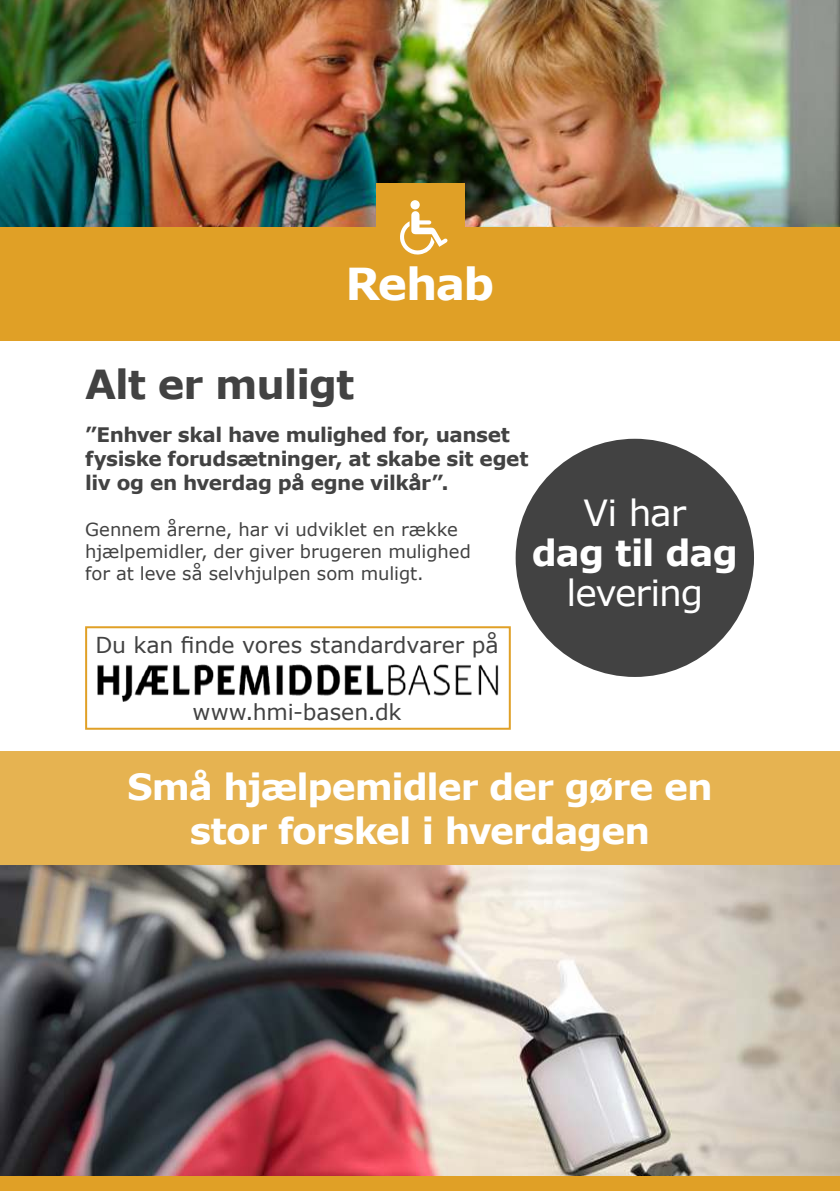
<style>
.page{position:relative;width:840px;height:1191px;background:#fff}
.page>*{position:absolute;margin:0;border:0;box-sizing:border-box;transform-origin:0 0}
.t1{font:700 44px "Verdana";letter-spacing:-.035em;color:#fff}
.t2{font:700 40px "Verdana";letter-spacing:-.025em;color:#424242}
.t3{font:700 36px/44px "Verdana";letter-spacing:-.03em;color:#fff;text-align:center}
.t4{font:36px "Verdana";letter-spacing:-.035em;color:#fff}
.t5{font:22px "Verdana";letter-spacing:-.005em;color:#424242}
.t6{font:700 20px/24px "Verdana";letter-spacing:-.02em;color:#424242}
.t7{font:18px/22px "Verdana";letter-spacing:-.005em;color:#424242}
</style>
<div class="page">
<img style="left:0;top:865px;width:839px;height:311px">
<div style="left:0;top:751px;width:839px;height:114px;background:#e6b351"></div>
<img style="left:0;top:0;width:839px;height:227px">
<div style="left:0;top:227px;width:839px;height:113px;background:#e0a026"></div>
<img style="left:97px;top:664px;width:402px;height:38px">
<div style="left:85px;top:626px;width:425px;height:103px;border:2px solid #e0a026"></div>
<div style="left:0;top:1176px;width:839px;height:15px;background:#e0a026"></div>
<div style="left:515px;top:439px;width:238px;height:238px;background:#424242;border-radius:50%"></div>
<div style="left:375px;top:183px;width:89px;height:88px;background:#e0a026"></div>
<svg style="left:400px;top:200px;width:47px;height:55px"></svg>
<h1 class="t1" style="left:345px;top:263px;width:150px">Rehab</h1>
<h2 class="t2" style="left:85px;top:365px;width:271px">Alt er muligt</h2>
<p class="t6" style="left:85px;top:424px;width:444px">”Enhver skal have mulighed for, uanset fysiske forudsætninger, at skabe sit eget liv og en hverdag på egne vilkår”.</p>
<p class="t7" style="left:85px;top:518px;width:387px">Gennem årerne, har vi udviklet en række hjælpemidler, der giver brugeren mulighed for at leve så selvhjulpen som muligt.</p>
<h3 class="t4" style="left:583px;top:489px;width:104px">Vi har</h3>
<h3 class="t3" style="left:531px;top:532px;width:207px">dag til dag</h3>
<h3 class="t4" style="left:566px;top:569px;width:138px">levering</h3>
<p class="t5" style="left:95px;top:631px;width:404px">Du kan finde vores standardvarer på</p>
<p class="t5" style="left:192px;top:697px;width:210px">www.hmi-basen.dk</p>
<h3 class="t3" style="left:127px;top:766px;width:586px">Små hjælpemidler der gøre en stor forskel i hverdagen</h3>
</div>
